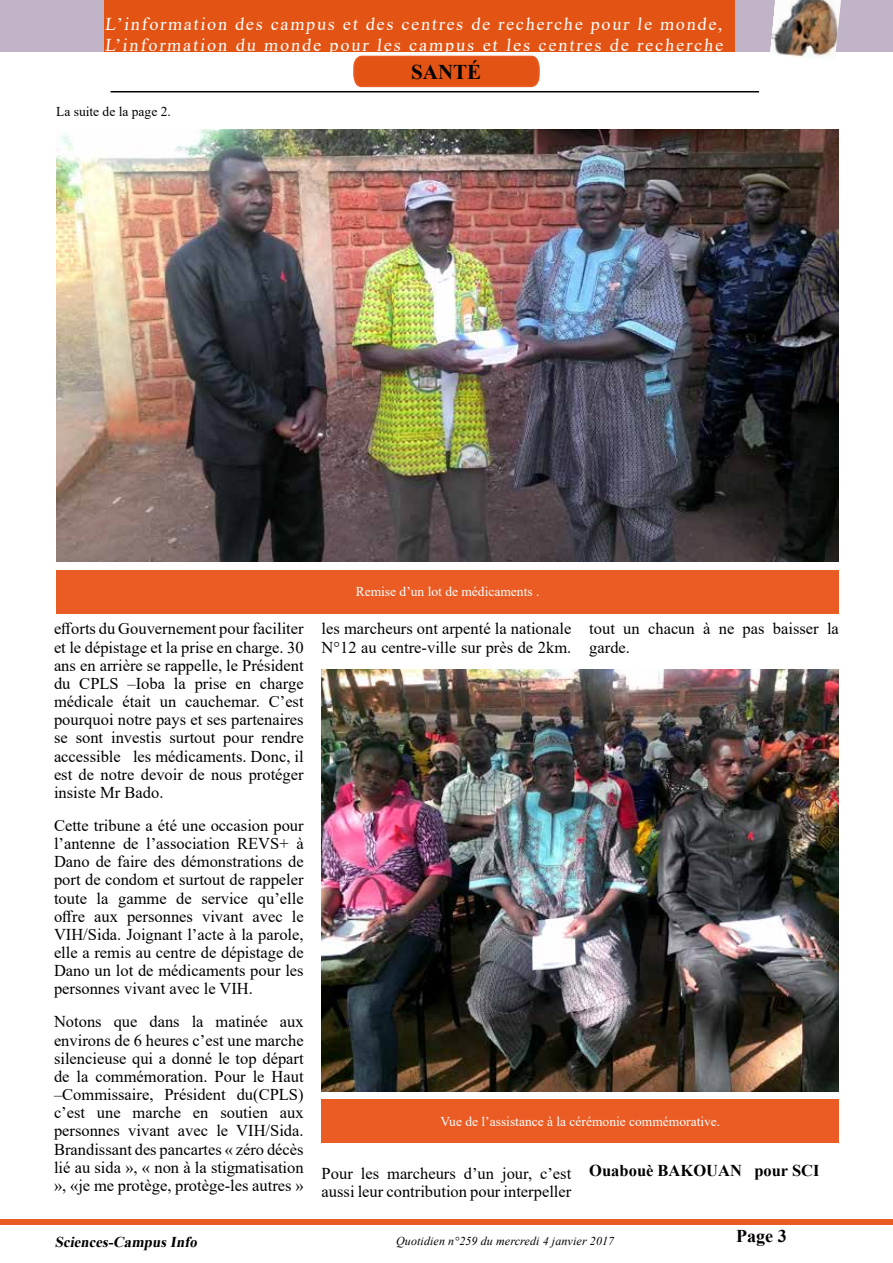
<style>
.page{position:relative;width:893px;height:1263px;background:#fff}
.page>*{position:absolute;margin:0;border:0;box-sizing:border-box;transform-origin:0 0}
.t1{font:700 21px "Times New Roman";color:#000}
.t2{font:18px/21.6px "Times New Roman";letter-spacing:.105em;color:#fff}
.t3{font:700 18px "Times New Roman";color:#000}
.t4{font:16.5px/18.1px "Times New Roman";color:#000;text-align:justify}
.t5{font:700 16.5px "Times New Roman";color:#000}
.t6{font:italic 700 15px "Times New Roman";color:#000}
.t7{font:13.5px "Times New Roman";color:#fff}
.t8{font:13.5px "Times New Roman";color:#000}
.t9{font:italic 12px "Times New Roman";letter-spacing:.01em;color:#000}
</style>
<div class="page">
<div style="left:0;top:1219px;width:893px;height:6px;background:#ea5c24"></div>
<hr style="left:111px;top:91px;width:648px;height:1px;background:#000">
<div style="left:0;top:0;width:893px;height:52px;background:#c2b4c8"></div>
<div style="left:105px;top:0;width:630px;height:52px;background:#e35414"></div>
<img style="left:770px;top:0;width:71px;height:59px">
<img style="left:56px;top:130px;width:783px;height:432px">
<div style="left:56px;top:570px;width:783px;height:44px;background:#ea5c24"></div>
<img style="left:322px;top:670px;width:517px;height:421px">
<div style="left:322px;top:1099px;width:517px;height:44px;background:#ea5c24"></div>
<svg style="left:353px;top:55px;width:187px;height:33px;background:#e55f24"></svg>
<p class="t2" style="left:105px;top:12px;width:622px">L’information des campus et des centres de recherche pour le monde,<br>L’information du monde pour les campus et les centres de recherche</p>
<p class="t8" style="left:56px;top:102px;width:116px">La suite de la page 2.</p>
<p class="t1" style="left:411px;top:56px;width:72px">SANTÉ</p>
<p class="t4" style="left:54px;top:619px;width:251px">efforts du Gouvernement pour faciliter et le dépistage et la prise en charge. 30 ans en arrière se rappelle, le Président du CPLS –Ioba la prise en charge médicale était un cauchemar. C’est pourquoi notre pays et ses partenaires se sont investis surtout pour rendre accessible les médicaments. Donc, il est de notre devoir de nous protéger insiste Mr Bado.</p>
<p class="t4" style="left:54px;top:816px;width:251px">Cette tribune a été une occasion pour l’antenne de l’association REVS+ à Dano de faire des démonstrations de port de condom et surtout de rappeler toute la gamme de service qu’elle offre aux personnes vivant avec le VIH/Sida. Joignant l’acte à la parole, elle a remis au centre de dépistage de Dano un lot de médicaments pour les personnes vivant avec le VIH.</p>
<p class="t4" style="left:54px;top:1012px;width:251px">Notons que dans la matinée aux environs de 6 heures c’est une marche silencieuse qui a donné le top départ de la commémoration. Pour le Haut –Commissaire, Président du(CPLS) c’est une marche en soutien aux personnes vivant avec le VIH/Sida.<br>Brandissant des pancartes « zéro décès lié au sida », « non à la stigmatisation », «je me protège, protège-les autres »</p>
<p class="t7" style="left:356px;top:582px;width:185px">Remise d’un lot de médicaments .</p>
<p class="t4" style="left:322px;top:619px;width:251px">les marcheurs ont arpenté la nationale<br>N°12 au centre-ville sur près de 2km.</p>
<p class="t4" style="left:589px;top:619px;width:251px">tout un chacun à ne pas baisser la garde.</p>
<p class="t7" style="left:440px;top:1112px;width:281px">Vue de l’assistance à la cérémonie commémorative.</p>
<p class="t4" style="left:322px;top:1164px;width:251px">Pour les marcheurs d’un jour, c’est aussi leur contribution pour interpeller</p>
<p class="t5" style="left:589px;top:1158px;width:232px">Ouabouè BAKOUAN pour SCI</p>
<p class="t6" style="left:55px;top:1231px;width:147px">Sciences-CampusInfo</p>
<p class="t9" style="left:396px;top:1232px;width:220px">Quotidien n°259 du mercredi 4 janvier 2017</p>
<p class="t3" style="left:736px;top:1223px;width:52px">Page 3</p>
</div>
